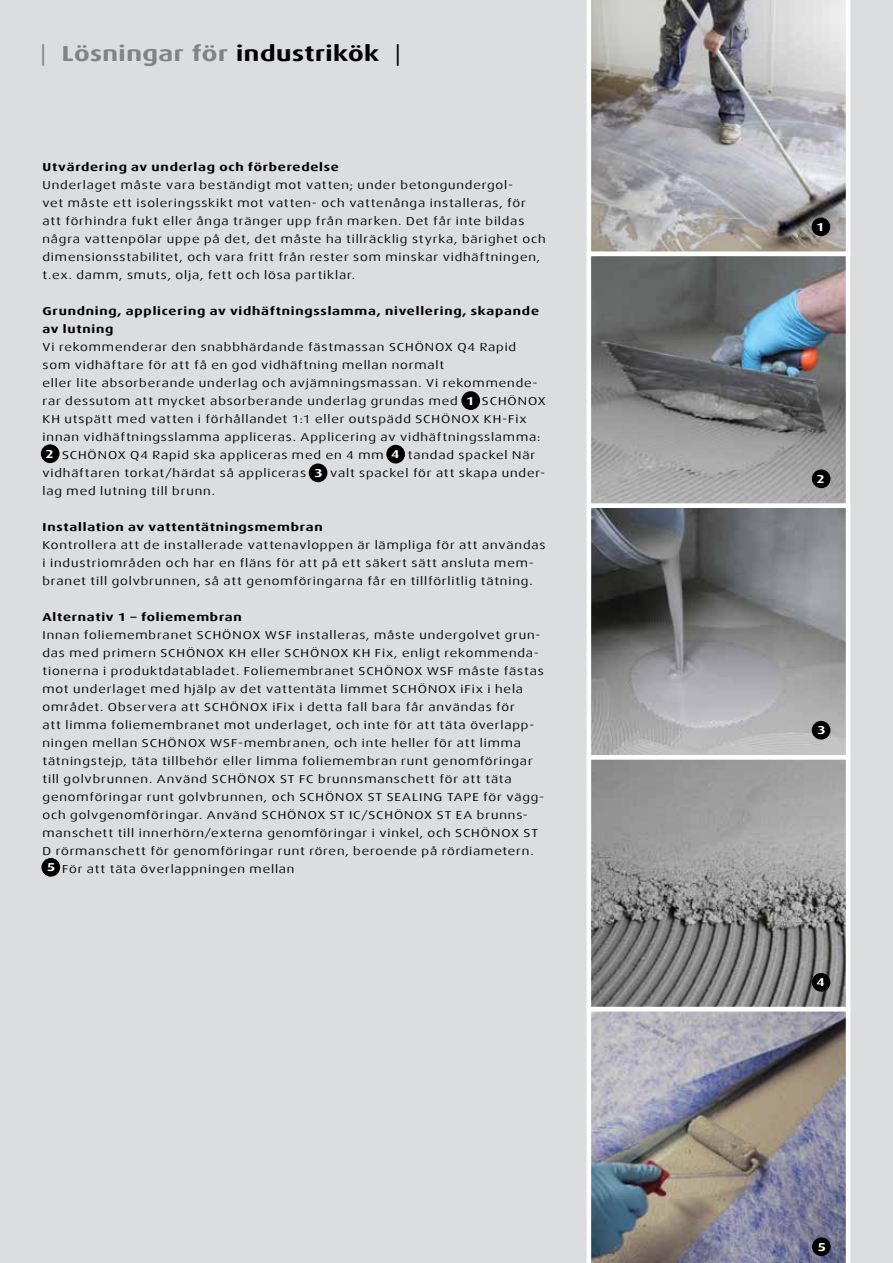
<style>
.page{position:relative;width:893px;height:1263px;background:#dcddde}
.page>*{position:absolute;margin:0;border:0;box-sizing:border-box;transform-origin:0 0}
.t1{font:700 21.6px "Dax Wide";letter-spacing:.02em;color:#808285;scale:1.11 1}
.t2{font:11.55px/18px "Dax Wide";letter-spacing:.07em;color:#000;scale:1.11 1}
.t3{font:700 11.55px/18px "Dax Wide";letter-spacing:.06em;color:#000;scale:1.11 1}
.t4{font:700 11.55px "Dax Wide";color:#fff;scale:1.11 1}
.s1{font-weight:400}
.s2{color:#000}
.s3{font-weight:400;color:#000}
.s4{font-weight:700;color:#fff}
</style>
<div class="page">
<img style="left:592px;top:257px;width:253px;height:749px">
<div style="left:587px;top:503px;width:263px;height:256px;border:4px solid #fff"></div>
<img style="left:587px;top:1011px;width:263px;height:252px">
<div style="left:587px;top:755px;width:263px;height:256px;border:4px solid #fff"></div>
<svg style="left:587px;top:0;width:263px;height:252px"></svg>
<div style="left:587px;top:252px;width:263px;height:256px;border:4px solid #fff"></div>
<div style="left:41px;top:858px;width:19px;height:19px;background:#000;border-radius:50%"></div>
<div style="left:812px;top:721px;width:18px;height:18px;background:#000;border-radius:50%"></div>
<div style="left:812px;top:1237px;width:19px;height:19px;background:#000;border-radius:50%"></div>
<div style="left:812px;top:973px;width:18px;height:19px;background:#000;border-radius:50%"></div>
<div style="left:461px;top:391px;width:19px;height:19px;background:#000;border-radius:50%"></div>
<div style="left:309px;top:463px;width:18px;height:19px;background:#000;border-radius:50%"></div>
<div style="left:386px;top:445px;width:19px;height:18px;background:#000;border-radius:50%"></div>
<div style="left:41px;top:444px;width:19px;height:19px;background:#000;border-radius:50%"></div>
<div style="left:811px;top:217px;width:19px;height:19px;background:#000;border-radius:50%"></div>
<div style="left:812px;top:469px;width:19px;height:19px;background:#000;border-radius:50%"></div>
<h1 class="t1" style="left:40px;top:41px;width:326px"><span class="s1">|</span> Lösningar för <span class="s2">industrikök</span> <span class="s3">|</span></h1>
<p class="t3" style="left:43px;top:158px;width:269px">Utvärdering av underlag och förberedelse</p>
<p class="t2" style="left:43px;top:176px;width:455px">Underlaget måste vara beständigt mot vatten; under betongundergol-<br>vet måste ett isoleringsskikt mot vatten- och vattenånga installeras, för att förhindra fukt eller ånga tränger upp från marken. Det får inte bildas några vattenpölar uppe på det, det måste ha tillräcklig styrka, bärighet och dimensionsstabilitet, och vara fritt från rester som minskar vidhäftningen, t.ex. damm, smuts, olja, fett och lösa partiklar.</p>
<p class="t3" style="left:43px;top:302px;width:449px">Grundning, applicering av vidhäftningsslamma, nivellering, skapande av lutning</p>
<p class="t2" style="left:43px;top:338px;width:448px">Vi rekommenderar den snabbhärdande fästmassan SCHÖNOX Q4 Rapid som vidhäftare för att få en god vidhäftning mellan normalt<br>eller lite absorberande underlag och avjämningsmassan. Vi rekommende&shy;rar dessutom att mycket absorberande underlag grundas med</p>
<p class="t2" style="left:43px;top:392px;width:455px;text-indent:439px">SCHÖNOX KH utspätt med vatten i förhållandet 1:1 eller outspädd SCHÖNOX KH-Fix innan vidhäftningsslamma appliceras. Applicering av vidhäftningsslamma: .<span class="s4">2</span></p>
<p class="t4" style="left:466px;top:394px;width:9px">1</p>
<p class="t2" style="left:62px;top:446px;width:291px">SCHÖNOX Q4 Rapid ska appliceras med en 4 mm</p>
<p class="t2" style="left:408px;top:446px;width:116px">tandad spackel När</p>
<p class="t2" style="left:43px;top:464px;width:239px">vidhäftaren torkat/härdat så appliceras</p>
<p class="t2" style="left:330px;top:464px;width:195px">valt spackel för att skapa under-</p>
<p class="t2" style="left:43px;top:482px;width:157px">lag med lutning till brunn.</p>
<p class="t3" style="left:43px;top:518px;width:254px">Installation av vattentätningsmembran</p>
<p class="t2" style="left:43px;top:536px;width:455px">Kontrollera att de installerade vattenavloppen är lämpliga för att användas i industriområden och har en fläns för att på ett säkert sätt ansluta mem&shy;branet till golvbrunnen, så att genomföringarna får en tillförlitlig tätning.</p>
<p class="t3" style="left:43px;top:608px;width:181px">Alternativ 1 – foliemembran</p>
<p class="t2" style="left:43px;top:626px;width:450px">Innan foliemembranet SCHÖNOX WSF installeras, måste undergolvet grun-</p>
<p class="t2" style="left:43px;top:644px;width:449px">das med primern SCHÖNOX KH eller SCHÖNOX KH Fix, enligt rekommenda-</p>
<p class="t2" style="left:43px;top:662px;width:453px">tionerna i produktdatabladet. Foliemembranet SCHÖNOX WSF måste fästas</p>
<p class="t2" style="left:43px;top:680px;width:434px">mot underlaget med hjälp av det vattentäta limmet SCHÖNOX iFix i hela</p>
<p class="t2" style="left:43px;top:698px;width:427px">området. Observera att SCHÖNOX iFix i detta fall bara får användas för</p>
<p class="t2" style="left:43px;top:716px;width:445px">att limma foliemembranet mot underlaget, och inte för att täta överlapp-</p>
<p class="t2" style="left:43px;top:734px;width:433px">ningen mellan SCHÖNOX WSF-membranen, och inte heller för att limma</p>
<p class="t2" style="left:43px;top:752px;width:443px">tätningstejp, täta tillbehör eller limma foliemembran runt genomföringar</p>
<p class="t2" style="left:43px;top:770px;width:424px">till golvbrunnen. Använd SCHÖNOX ST FC brunnsmanschett för att täta</p>
<p class="t2" style="left:43px;top:788px;width:454px">genomföringar runt golvbrunnen, och SCHÖNOX ST SEALING TAPE för vägg-</p>
<p class="t2" style="left:43px;top:806px;width:439px">och golvgenomföringar. Använd SCHÖNOX ST IC/SCHÖNOX ST EA brunns-</p>
<p class="t2" style="left:43px;top:824px;width:448px">manschett till innerhörn/externa genomföringar i vinkel, och SCHÖNOX ST</p>
<p class="t2" style="left:43px;top:842px;width:444px">D rörmanschett för genomföringar runt rören, beroende på rördiametern.</p>
<p class="t2" style="left:62px;top:860px;width:211px">För att täta överlappningen mellan</p>
<p class="t4" style="left:391px;top:448px;width:9px">4</p>
<p class="t4" style="left:314px;top:466px;width:9px">3</p>
<p class="t4" style="left:47px;top:861px;width:9px">5</p>
<p class="t4" style="left:816px;top:220px;width:9px">1</p>
<p class="t4" style="left:816px;top:472px;width:9px">2</p>
<p class="t4" style="left:817px;top:724px;width:9px">3</p>
<p class="t4" style="left:816px;top:976px;width:9px">4</p>
<p class="t4" style="left:818px;top:1240px;width:9px">5</p>
</div>
